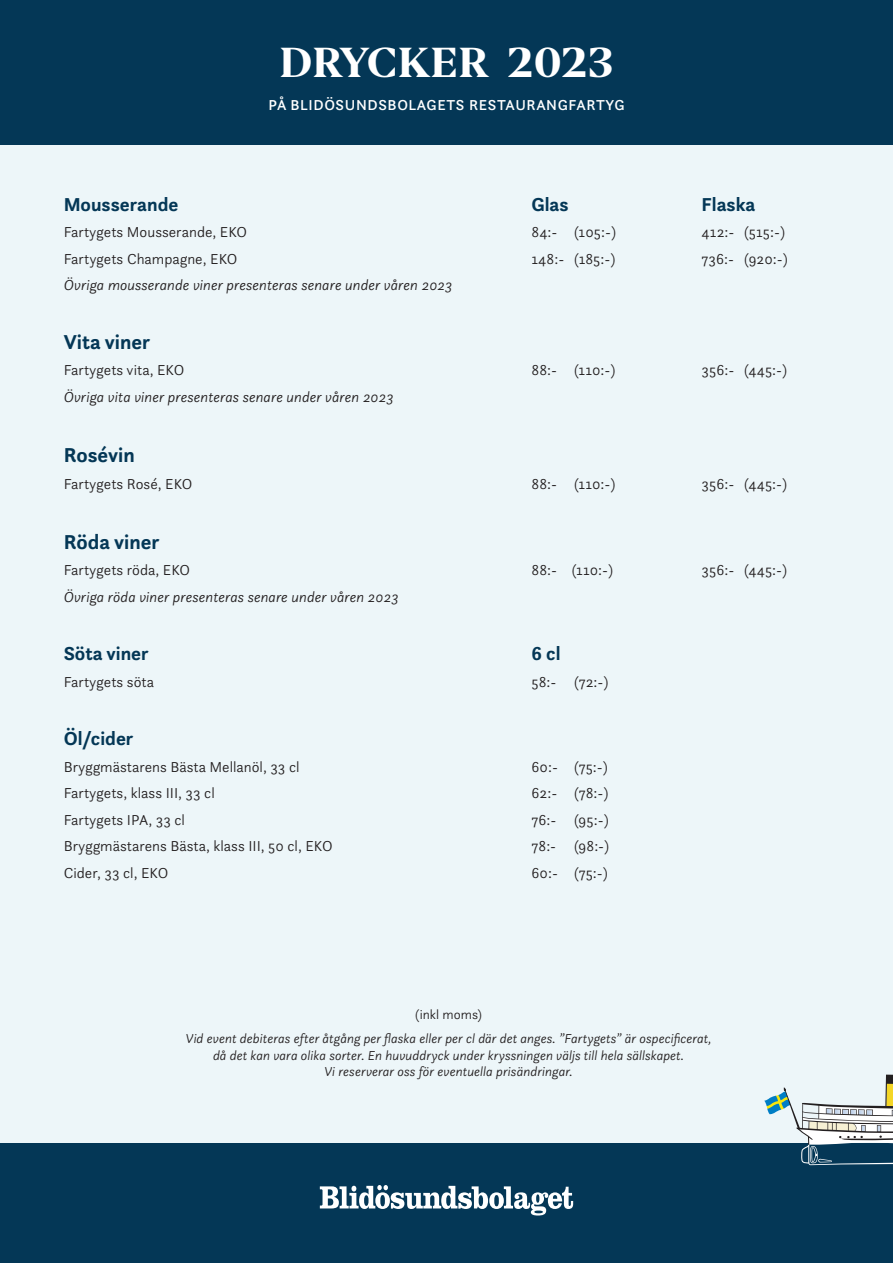
<style>
.page{position:relative;width:893px;height:1263px;background:#edf6f9}
.page>*{position:absolute;margin:0;border:0;box-sizing:border-box;transform-origin:0 0}
.t1{font:800 39px "Editor";color:#fff}
.t2{font:700 21px "Questa Sans";color:#043756}
.t3{font:700 19.5px "Questa Sans";color:#043756}
.t4{font:300 15px "Questa Sans";color:#231f20}
.t5{font:italic 300 15px "Questa Sans";color:#231f20}
.t6{font:500 15px "Questa Sans";letter-spacing:.04em;color:#fff}
.t7{font:italic 300 13.5px/16.2px "Questa Sans";color:#231f20;text-align:center}
.t8{font:300 13.5px "Questa Sans";color:#231f20}
</style>
<div class="page">
<div style="left:0;top:1144px;width:893px;height:119px;background:#043756"></div>
<svg style="left:320px;top:1185px;width:253px;height:30px"></svg>
<svg style="left:764px;top:1074px;width:129px;height:91px"></svg>
<div style="left:0;top:0;width:893px;height:145px;background:#043756"></div>
<h1 class="t1" style="left:279px;top:38px;width:336px">DRYCKER 2023</h1>
<p class="t6" style="left:268px;top:96px;width:358px">PÅ BLIDÖSUNDSBOLAGETS RESTAURANGFARTYG</p>
<h3 class="t3" style="left:64px;top:192px;width:116px">Mousserande</h3>
<h3 class="t3" style="left:531px;top:192px;width:39px">Glas</h3>
<h3 class="t3" style="left:702px;top:192px;width:55px">Flaska</h3>
<p class="t4" style="left:64px;top:223px;width:185px">Fartygets Mousserande, EKO</p>
<p class="t4" style="left:531px;top:223px;width:86px">84:- (105:-)</p>
<p class="t4" style="left:702px;top:223px;width:85px">412:- (515:-)</p>
<p class="t4" style="left:64px;top:249px;width:175px">Fartygets Champagne, EKO</p>
<p class="t4" style="left:532px;top:249px;width:85px">148:- (185:-)</p>
<p class="t4" style="left:702px;top:249px;width:88px">736:- (920:-)</p>
<p class="t5" style="left:64px;top:276px;width:390px">Övriga mousserande viner presenteras senare under våren 2023</p>
<h2 class="t2" style="left:64px;top:328px;width:88px">Vita viner</h2>
<p class="t4" style="left:64px;top:361px;width:122px">Fartygets vita, EKO</p>
<p class="t4" style="left:531px;top:361px;width:86px">88:- (110:-)</p>
<p class="t4" style="left:702px;top:361px;width:87px">356:- (445:-)</p>
<p class="t5" style="left:64px;top:387px;width:332px">Övriga vita viner presenteras senare under våren 2023</p>
<h2 class="t2" style="left:64px;top:442px;width:73px">Rosévin</h2>
<p class="t4" style="left:64px;top:474px;width:130px">Fartygets Rosé, EKO</p>
<p class="t4" style="left:531px;top:474px;width:86px">88:- (110:-)</p>
<p class="t4" style="left:702px;top:474px;width:87px">356:- (445:-)</p>
<h2 class="t2" style="left:64px;top:528px;width:97px">Röda viner</h2>
<p class="t4" style="left:64px;top:561px;width:128px">Fartygets röda, EKO</p>
<p class="t4" style="left:531px;top:561px;width:83px">88:- (110:-)</p>
<p class="t4" style="left:702px;top:561px;width:87px">356:- (445:-)</p>
<p class="t5" style="left:64px;top:587px;width:337px">Övriga röda viner presenteras senare under våren 2023</p>
<h3 class="t3" style="left:64px;top:641px;width:86px">Söta viner</h3>
<h3 class="t3" style="left:531px;top:641px;width:31px">6 cl</h3>
<p class="t4" style="left:64px;top:672px;width:92px">Fartygets söta</p>
<p class="t4" style="left:531px;top:672px;width:79px">58:- (72:-)</p>
<h3 class="t3" style="left:64px;top:726px;width:71px">Öl/cider</h3>
<p class="t4" style="left:64px;top:757px;width:237px">Bryggmästarens Bästa Mellanöl, 33 cl</p>
<p class="t4" style="left:531px;top:757px;width:78px">60:- (75:-)</p>
<p class="t4" style="left:64px;top:784px;width:153px">Fartygets, klass III, 33 cl</p>
<p class="t4" style="left:531px;top:784px;width:79px">62:- (78:-)</p>
<p class="t4" style="left:64px;top:810px;width:123px">Fartygets IPA, 33 cl</p>
<p class="t4" style="left:531px;top:810px;width:79px">76:- (95:-)</p>
<p class="t4" style="left:64px;top:837px;width:270px">Bryggmästarens Bästa, klass III, 50 cl, EKO</p>
<p class="t4" style="left:531px;top:837px;width:79px">78:- (98:-)</p>
<p class="t4" style="left:64px;top:863px;width:106px">Cider, 33 cl, EKO</p>
<p class="t4" style="left:531px;top:863px;width:78px">60:- (75:-)</p>
<p class="t8" style="left:415px;top:1006px;width:68px">(inkl moms)</p>
<p class="t7" style="left:186px;top:1030px;width:527px">Vid event debiteras efter åtgång per flaska eller per cl där det anges. ”Fartygets” är ospecificerat, då det kan vara olika sorter. En huvuddryck under kryssningen väljs till hela sällskapet.<br>Vi reserverar oss för eventuella prisändringar.</p>
</div>
